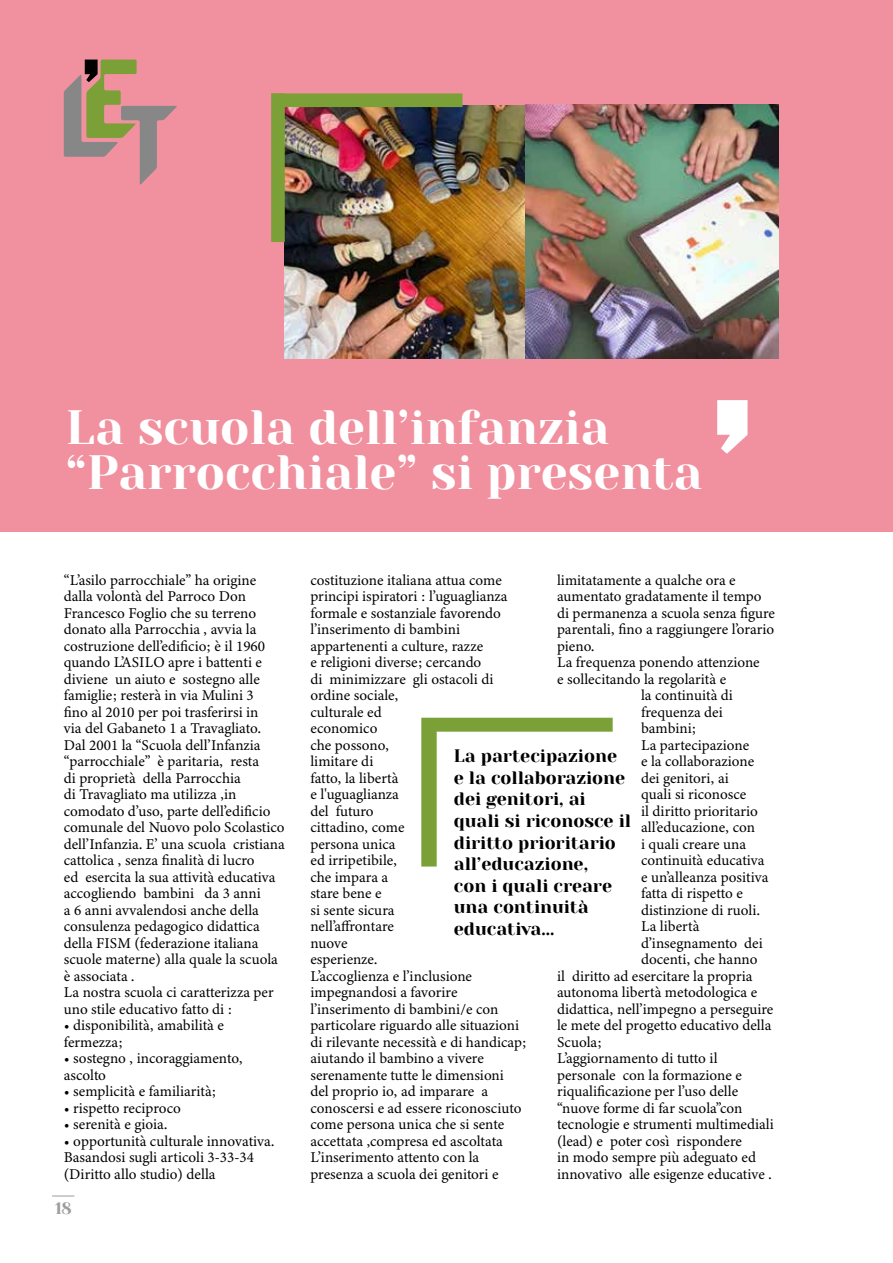
<style>
.page{position:relative;width:893px;height:1263px;background:#fff}
.page>*{position:absolute;margin:0;border:0;box-sizing:border-box;transform-origin:0 0}
.t1{font:48px/45px "Yeseva One";color:#fff}
.t2{font:18px/21.6px "Yeseva One";color:#000}
.t3{font:16.5px "Yeseva One";color:#9d9d9c}
.t4{font:15px/16.5px "Minion Variable Concept";color:#000}
</style>
<div class="page">
<svg style="left:52px;top:1196px;width:22px;height:1px"></svg>
<div style="left:0;top:0;width:893px;height:531px;background:#f1919f"></div>
<img style="left:285px;top:105px;width:240px;height:253px">
<img style="left:525px;top:104px;width:253px;height:254px">
<svg style="left:64px;top:60px;width:113px;height:125px"></svg>
<img style="left:271px;top:93px;width:191px;height:149px">
<svg style="left:717px;top:400px;width:30px;height:54px"></svg>
<svg style="left:421px;top:718px;width:192px;height:148px"></svg>
<h1 class="t1" style="left:66px;top:403px;width:638px">La scuola dell’infanzia “Parrocchiale” si presenta</h1>
<p class="t4" style="left:64px;top:571px;width:223px">“L’asilo parrocchiale” ha origine dalla volontà del Parroco Don Francesco Foglio che su terreno donato alla Parrocchia , avvia la costruzione dell’edificio; è il 1960 quando L’ASILO apre i battenti e diviene un aiuto e sostegno alle famiglie; resterà in via Mulini 3<br>fino al 2010 per poi trasferirsi in<br>via del Gabaneto 1 a Travagliato.<br>Dal 2001 la “Scuola dell’Infanzia “parrocchiale” è paritaria, resta<br>di proprietà della Parrocchia<br>di Travagliato ma utilizza ,in comodato d’uso, parte dell’edificio comunale del Nuovo polo Scolastico dell’Infanzia. E’ una scuola cristiana cattolica , senza finalità di lucro<br>ed esercita la sua attività educativa accogliendo bambini da 3 anni<br>a 6 anni avvalendosi anche della consulenza pedagogico didattica della FISM (federazione italiana scuole materne) alla quale la scuola è associata .<br>La nostra scuola ci caratterizza per uno stile educativo fatto di :</p>
<p class="t4" style="left:64px;top:1017px;width:162px">• disponibilità, amabilità e fermezza;</p>
<p class="t4" style="left:64px;top:1050px;width:180px">• sostegno , incoraggiamento, ascolto</p>
<p class="t4" style="left:64px;top:1083px;width:154px">• semplicità e familiarità;</p>
<p class="t4" style="left:64px;top:1099px;width:119px">• rispetto reciproco</p>
<p class="t4" style="left:64px;top:1116px;width:105px">• serenità e gioia.</p>
<p class="t4" style="left:64px;top:1132px;width:212px">• opportunità culturale innovativa.<br>Basandosi sugli articoli 3-33-34 (Diritto allo studio) della</p>
<p class="t3" style="left:55px;top:1196px;width:18px">18</p>
<p class="t4" style="left:310px;top:571px;width:218px">costituzione italiana attua come principi ispiratori : l’uguaglianza formale e sostanziale favorendo l’inserimento di bambini appartenenti a culture, razze<br>e religioni diverse; cercando<br>di minimizzare gli ostacoli di ordine sociale,<br>culturale ed<br>economico<br>che possono,<br>limitare di<br>fatto, la libertà<br>e l'uguaglianza<br>del futuro<br>cittadino, come<br>persona unica<br>ed irripetibile,<br>che impara a<br>stare bene e<br>si sente sicura<br>nell’affrontare<br>nuove<br>esperienze.<br>L’accoglienza e l’inclusione impegnandosi a favorire l’inserimento di bambini/e con particolare riguardo alle situazioni di rilevante necessità e di handicap; aiutando il bambino a vivere serenamente tutte le dimensioni<br>del proprio io, ad imparare a conoscersi e ad essere riconosciuto come persona unica che si sente accettata ,compresa ed ascoltata<br>L’inserimento attento con la presenza a scuola dei genitori e</p>
<p class="t4" style="left:557px;top:571px;width:180px">limitatamente a qualche ora e</p>
<p class="t4" style="left:557px;top:588px;width:206px">aumentato gradatamente il tempo</p>
<p class="t4" style="left:557px;top:604px;width:219px">di permanenza a scuola senza figure</p>
<p class="t4" style="left:557px;top:621px;width:219px">parentali, fino a raggiungere l’orario</p>
<p class="t4" style="left:557px;top:637px;width:39px">pieno.</p>
<p class="t4" style="left:557px;top:654px;width:204px">La frequenza ponendo attenzione</p>
<p class="t4" style="left:557px;top:670px;width:171px">e sollecitando la regolarità e</p>
<p class="t4" style="left:641px;top:687px;width:93px">la continuità di</p>
<p class="t4" style="left:641px;top:703px;width:83px">frequenza dei</p>
<p class="t4" style="left:641px;top:720px;width:57px">bambini;</p>
<p class="t4" style="left:641px;top:736px;width:110px">La partecipazione</p>
<p class="t4" style="left:641px;top:753px;width:115px">e la collaborazione</p>
<p class="t4" style="left:641px;top:769px;width:89px">dei genitori, ai</p>
<p class="t4" style="left:641px;top:786px;width:107px">quali si riconosce</p>
<p class="t4" style="left:641px;top:802px;width:118px">il diritto prioritario</p>
<p class="t4" style="left:641px;top:819px;width:116px">all’educazione, con</p>
<p class="t4" style="left:641px;top:835px;width:107px">i quali creare una</p>
<p class="t4" style="left:641px;top:852px;width:125px">continuità educativa</p>
<p class="t4" style="left:641px;top:868px;width:129px">e un’alleanza positiva</p>
<p class="t4" style="left:641px;top:885px;width:103px">fatta di rispetto e</p>
<p class="t4" style="left:641px;top:901px;width:120px">distinzione di ruoli.</p>
<p class="t4" style="left:641px;top:918px;width:60px">La libertà</p>
<p class="t4" style="left:641px;top:934px;width:123px">d’insegnamento dei</p>
<p class="t4" style="left:641px;top:951px;width:118px">docenti, che hanno</p>
<p class="t4" style="left:557px;top:967px;width:197px">il diritto ad esercitare la propria</p>
<p class="t4" style="left:557px;top:984px;width:202px">autonoma libertà metodologica e</p>
<p class="t4" style="left:557px;top:1000px;width:218px">didattica, nell’impegno a perseguire</p>
<p class="t4" style="left:557px;top:1017px;width:216px">le mete del progetto educativo della</p>
<p class="t4" style="left:557px;top:1033px;width:46px">Scuola;</p>
<p class="t4" style="left:557px;top:1050px;width:162px">L’aggiornamento di tutto il</p>
<p class="t4" style="left:557px;top:1066px;width:186px">personale con la formazione e</p>
<p class="t4" style="left:557px;top:1083px;width:183px">riqualificazione per l’uso delle</p>
<p class="t4" style="left:557px;top:1099px;width:187px">“nuove forme di far scuola”con</p>
<p class="t4" style="left:557px;top:1116px;width:218px">tecnologie e strumenti multimediali</p>
<p class="t4" style="left:557px;top:1132px;width:186px">(lead) e poter così rispondere</p>
<p class="t4" style="left:557px;top:1149px;width:200px">in modo sempre più adeguato ed</p>
<p class="t4" style="left:557px;top:1165px;width:216px">innovativo alle esigenze educative .</p>
<p class="t2" style="left:454px;top:744px;width:179px">La partecipazione e la collaborazione dei genitori, ai quali si riconosce il diritto prioritario all’educazione,<br>con i quali creare una continuità educativa...</p>
</div>
